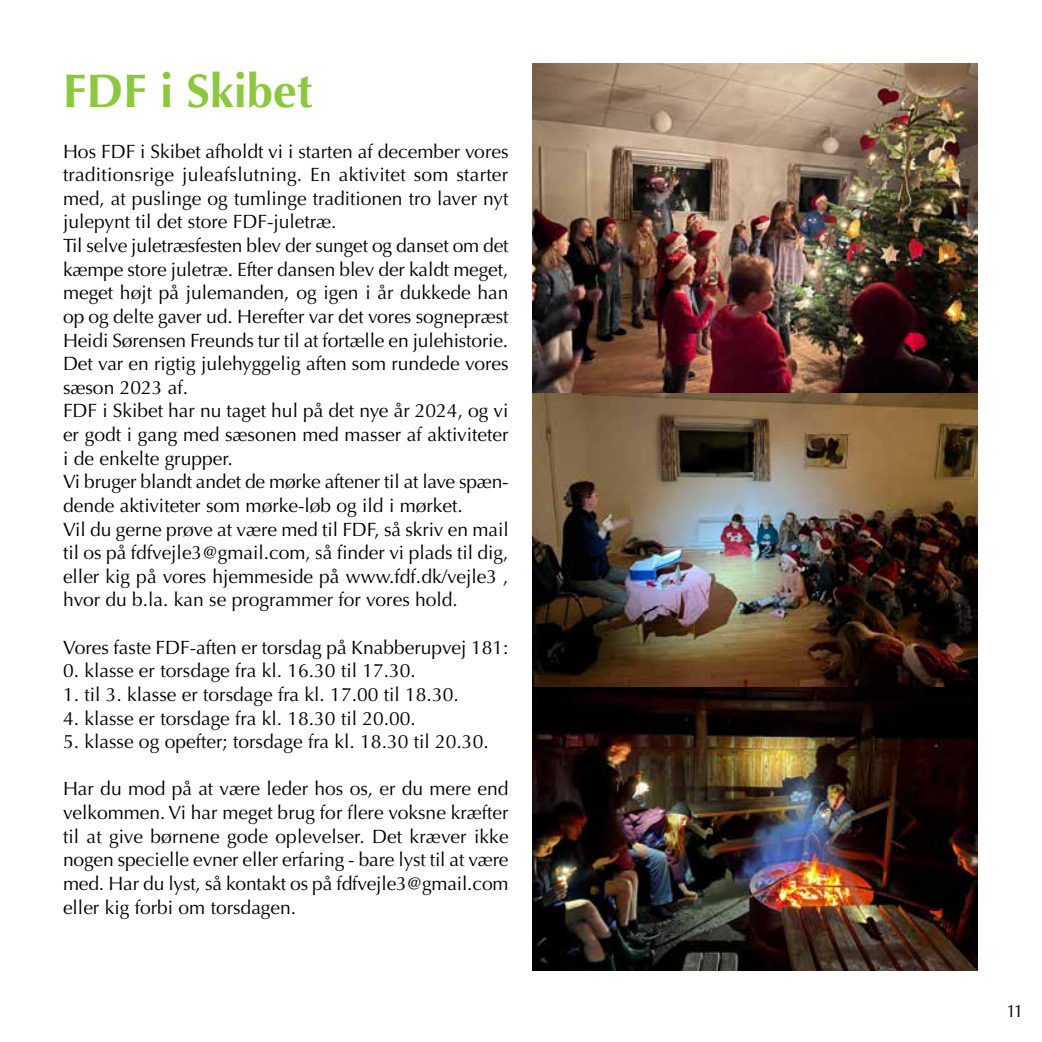
<style>
.page{position:relative;width:1042px;height:1042px;background:#fff}
.page>*{position:absolute;margin:0;border:0;box-sizing:border-box;transform-origin:0 0}
.t1{font:700 47.25px "Optima";color:#8dc63f}
.t2{font:19.25px/23.6px "Optima";color:#000}
.t3{font:17.5px "Optima";color:#000}
</style>
<div class="page">
<img style="left:532px;top:63px;width:445px;height:331px">
<img style="left:532px;top:394px;width:445px;height:577px">
<h1 class="t1" style="left:63px;top:63px;width:251px">FDF i Skibet</h1>
<p class="t2" style="left:63px;top:139px;width:447px">Hos FDF i Skibet afholdt vi i starten af december vores traditionsrige juleafslutning. En aktivitet som starter med, at puslinge og tumlinge traditionen tro laver nyt julepynt til det store FDF-juletræ.<br>Til selve juletræsfesten blev der sunget og danset om det kæmpe store juletræ. Efter dansen blev der kaldt meget, meget højt på julemanden, og igen i år dukkede han op og delte gaver ud. Herefter var det vores sognepræst Heidi Sørensen Freunds tur til at fortælle en julehistorie.<br>Det var en rigtig julehyggelig aften som rundede vores sæson 2023 af.<br>FDF i Skibet har nu taget hul på det nye år 2024, og vi er godt i gang med sæsonen med masser af aktiviteter i de enkelte grupper.<br>Vi bruger blandt andet de mørke aftener til at lave spæn&shy;dende aktiviteter som mørke-løb og ild i mørket.<br>Vil du gerne prøve at være med til FDF, så skriv en mail til os på fdfvejle3@gmail.com, så finder vi plads til dig, eller kig på vores hjemmeside på www.fdf.dk/vejle3 , hvor du b.la. kan se programmer for vores hold.</p>
<p class="t2" style="left:63px;top:635px;width:447px">Vores faste FDF-aften er torsdag på Knabberupvej 181:</p>
<p class="t2" style="left:63px;top:659px;width:354px">0. klasse er torsdage fra kl. 16.30 til 17.30.</p>
<p class="t2" style="left:63px;top:683px;width:397px">1. til 3. klasse er torsdage fra kl. 17.00 til 18.30.</p>
<p class="t2" style="left:63px;top:706px;width:354px">4. klasse er torsdage fra kl. 18.30 til 20.00.</p>
<p class="t2" style="left:63px;top:730px;width:427px">5. klasse og opefter; torsdage fra kl. 18.30 til 20.30.</p>
<p class="t2" style="left:63px;top:777px;width:447px;text-align:justify">Har du mod på at være leder hos os, er du mere end velkommen. Vi har meget brug for flere voksne kræfter til at give børnene gode oplevelser. Det kræver ikke nogen specielle evner eller erfaring - bare lyst til at være med. Har du lyst, så kontakt os på fdfvejle3@gmail.com eller kig forbi om torsdagen.</p>
<p class="t3" style="left:1006px;top:1001px;width:18px">11</p>
</div>
